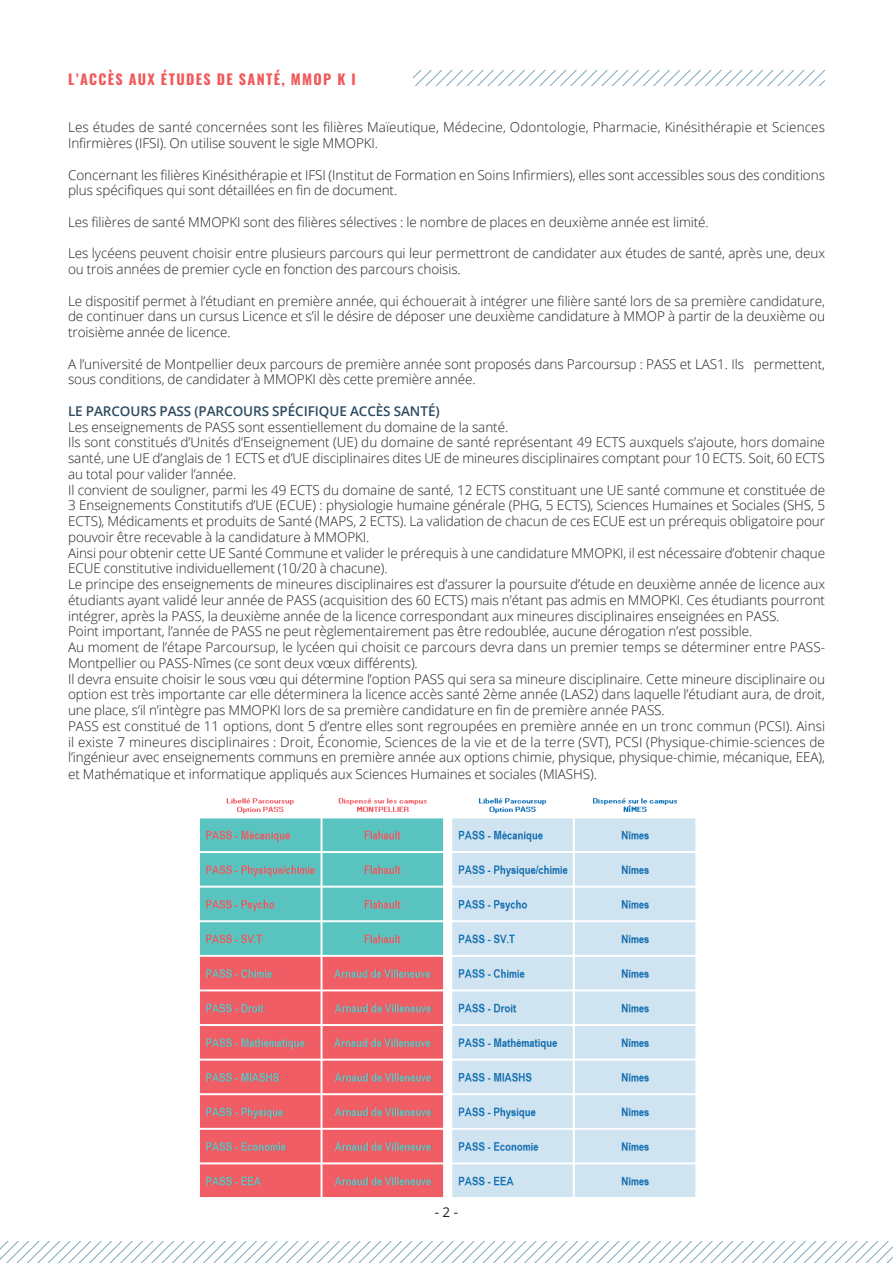
<style>
.page{position:relative;width:893px;height:1263px;background:#fff}
.page>*{position:absolute;margin:0;border:0;box-sizing:border-box;transform-origin:0 0}
.t1{font:700 14.25px "Oswald";letter-spacing:.095em;color:#f0595b}
.t2{font:300 13.5px/15.8px "Open Sans";letter-spacing:-.005em;color:#231f20}
.t3{font:600 13.5px "Open Sans";letter-spacing:-.005em;color:#2c4a5f}
.t4{font:13.5px "Open Sans";color:#231f20}
</style>
<div class="page">
<svg style="left:0;top:1242px;width:893px;height:21px"></svg>
<svg style="left:414px;top:71px;width:411px;height:14px"></svg>
<img style="left:200px;top:798px;width:496px;height:399px">
<p class="t1" style="left:68px;top:73px;width:289px">L’ACCÈS AUX ÉTUDES DE SANTÉ, MMOP K I</p>
<p class="t2" style="left:68px;top:119px;width:758px">Les études de santé concernées sont les filières Maïeutique, Médecine, Odontologie, Pharmacie, Kinésithérapie et Sciences<br>Infirmières (IFSI). On utilise souvent le sigle MMOPKI.</p>
<p class="t2" style="left:68px;top:166px;width:758px">Concernant les filières Kinésithérapie et IFSI (Institut de Formation en Soins Infirmiers), elles sont accessibles sous des conditions plus spécifiques qui sont détaillées en fin de document.</p>
<p class="t2" style="left:68px;top:214px;width:642px">Les filières de santé MMOPKI sont des filières sélectives : le nombre de places en deuxième année est limité.</p>
<p class="t2" style="left:68px;top:245px;width:759px">Les lycéens peuvent choisir entre plusieurs parcours qui leur permettront de candidater aux études de santé, après une, deux ou trois années de premier cycle en fonction des parcours choisis.</p>
<p class="t2" style="left:68px;top:292px;width:758px;text-align:justify">Le dispositif permet à l’étudiant en première année, qui échouerait à intégrer une filière santé lors de sa première candidature, de continuer dans un cursus Licence et s’il le désire de déposer une deuxième candidature à MMOP à partir de la deuxième ou troisième année de licence.</p>
<p class="t2" style="left:68px;top:355px;width:758px">A l’université de Montpellier deux parcours de première année sont proposés dans Parcoursup : PASS et LAS1. Ils permettent, sous conditions, de candidater à MMOPKI dès cette première année.</p>
<p class="t3" style="left:68px;top:401px;width:373px">LE PARCOURS PASS (PARCOURS SPÉCIFIQUE ACCÈS SANTÉ)</p>
<p class="t2" style="left:68px;top:418px;width:759px">Les enseignements de PASS sont essentiellement du domaine de la santé.<br>Ils sont constitués d’Unités d’Enseignement (UE) du domaine de santé représentant 49 ECTS auxquels s’ajoute, hors domaine santé, une UE d’anglais de 1 ECTS et d’UE disciplinaires dites UE de mineures disciplinaires comptant pour 10 ECTS. Soit, 60 ECTS au total pour valider l’année.<br>Il convient de souligner, parmi les 49 ECTS du domaine de santé, 12 ECTS constituant une UE santé commune et constituée de 3 Enseignements Constitutifs d’UE (ECUE) : physiologie humaine générale (PHG, 5 ECTS), Sciences Humaines et Sociales (SHS, 5<br>ECTS), Médicaments et produits de Santé (MAPS, 2 ECTS). La validation de chacun de ces ECUE est un prérequis obligatoire pour pouvoir être recevable à la candidature à MMOPKI.<br>Ainsi pour obtenir cette UE Santé Commune et valider le prérequis à une candidature MMOPKI, il est nécessaire d’obtenir chaque ECUE constitutive individuellement (10/20 à chacune).<br>Le principe des enseignements de mineures disciplinaires est d’assurer la poursuite d’étude en deuxième année de licence aux étudiants ayant validé leur année de PASS (acquisition des 60 ECTS) mais n’étant pas admis en MMOPKI. Ces étudiants pourront intégrer, après la PASS, la deuxième année de la licence correspondant aux mineures disciplinaires enseignées en PASS.<br>Point important, l’année de PASS ne peut règlementairement pas être redoublée, aucune dérogation n’est possible.<br>Au moment de l’étape Parcoursup, le lycéen qui choisit ce parcours devra dans un premier temps se déterminer entre PASS-Montpellier ou PASS-Nîmes (ce sont deux vœux différents).<br>Il devra ensuite choisir le sous vœu qui détermine l’option PASS qui sera sa mineure disciplinaire. Cette mineure disciplinaire ou option est très importante car elle déterminera la licence accès santé 2ème année (LAS2) dans laquelle l’étudiant aura, de droit, une place, s’il n’intègre pas MMOPKI lors de sa première candidature en fin de première année PASS.<br>PASS est constitué de 11 options, dont 5 d’entre elles sont regroupées en première année en un tronc commun (PCSI). Ainsi il existe 7 mineures disciplinaires : Droit, Économie, Sciences de la vie et de la terre (SVT), PCSI (Physique-chimie-sciences de l’ingénieur avec enseignements communs en première année aux options chimie, physique, physique-chimie, mécanique, EEA), et Mathématique et informatique appliqués aux Sciences Humaines et sociales (MIASHS).</p>
<p class="t4" style="left:435px;top:1202px;width:25px">- 2 -</p>
</div>
